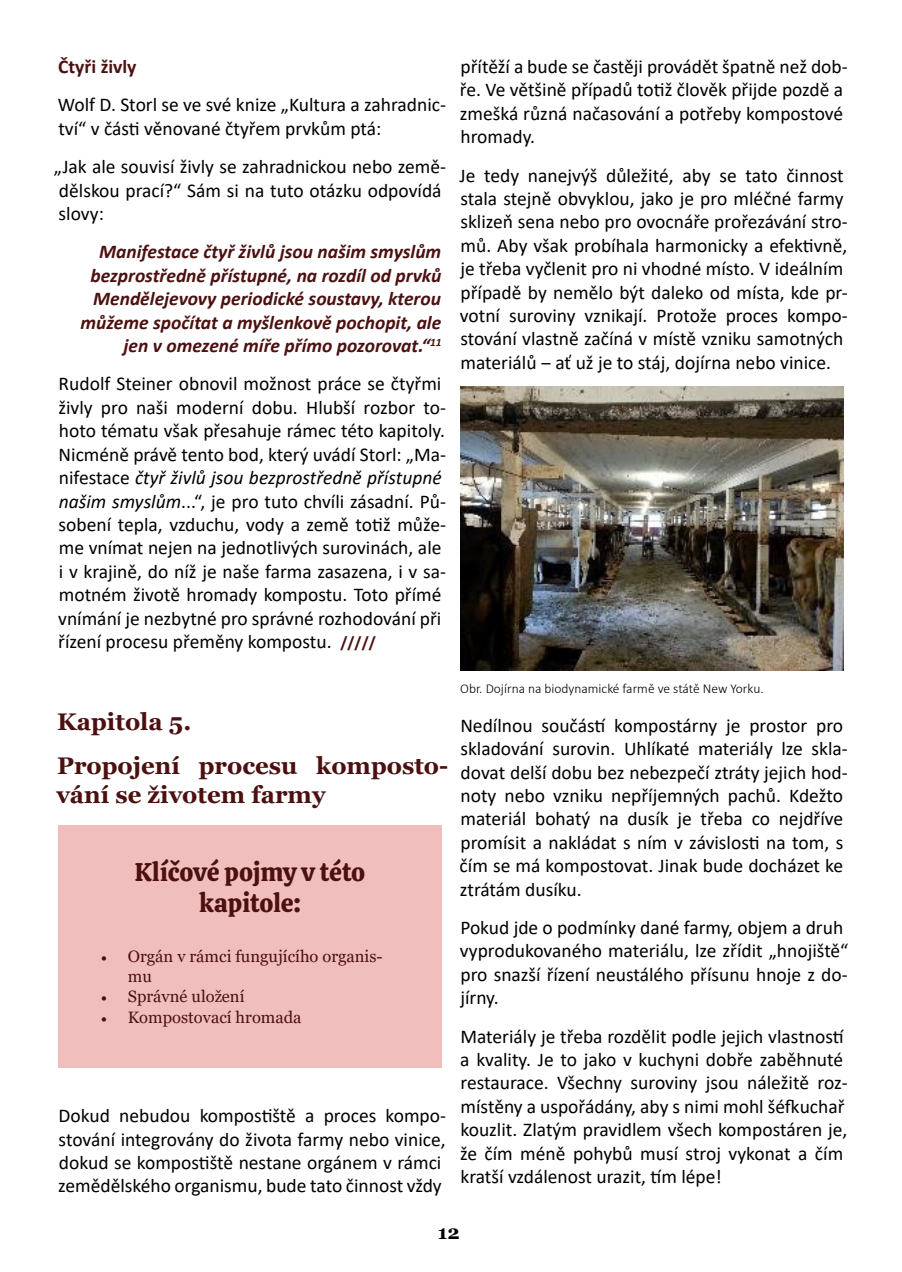
<style>
.page{position:relative;width:902px;height:1272px;background:#fff}
.page>*{position:absolute;margin:0;border:0;box-sizing:border-box;transform-origin:0 0}
.t1{font:25.5px "Calistoga";letter-spacing:-.005em;color:#4c1010}
.Hlavní_text{font:700 24px/28.8px "Georgia";color:#4c1010}
.Nadpis{font:700 24px "Georgia";color:#4c1010}
.Hlavní_text-2{font:19.5px/23.4px "Calibri";color:#000}
.Hlavní_text-3{font:italic 700 19.5px/23.4px "Calibri";color:#4c1010;text-align:right}
.Hlavní_text-4{font:700 19.5px "Calibri";color:#4c1010}
.t2{font:700 19.5px "Georgia";color:#000}
.t3{font:16.5px/19.8px "Georgia";color:#4c1010}
.Hlavní_text-5{font:300 13.5px "Calibri";color:#000}
.s1{font-style:italic}
.s2{font-weight:700;font-size:16.5px;color:#4c1010}
.s3{font-family:"Minion Pro"}
</style>
<div class="page">
<img style="left:460px;top:386px;width:383px;height:284px">
<div style="left:58px;top:825px;width:384px;height:242px;background:#f1bebe"></div>
<p class="Hlavní_text-4" style="left:58px;top:53px;width:80px">Čtyři živly</p>
<p class="Hlavní_text-2" style="left:58px;top:93px;width:389px">Wolf D. Storl se ve své knize „Kultura a zahradnic&shy;tví“ v části věnované čtyřem prvkům ptá:</p>
<p class="Hlavní_text-2" style="left:54px;top:154px;width:393px">„Jak ale souvisí živly se zahradnickou nebo země&shy;dělskou prací?“ Sám si na tuto otázku odpovídá slovy:</p>
<p class="Hlavní_text-3" style="left:80px;top:239px;width:362px">Manifestace čtyř živlů jsou našim smyslům bezprostředně přístupné, na rozdíl od prvků Mendělejevovy periodické soustavy, kterou můžeme spočítat a myšlenkově pochopit, ale jen v omezené míře přímo pozorovat.“<sup>11</sup></p>
<p class="Hlavní_text-2" style="left:58px;top:372px;width:389px">Rudolf Steiner obnovil možnost práce se čtyřmi živly pro naši moderní dobu. Hlubší rozbor to&shy;hoto tématu však přesahuje rámec této kapitoly.<br>Nicméně právě tento bod, který uvádí Storl: „Ma&shy;nifestace <span class="s1">čtyř živlů jsou bezprostředně přístupné našim smyslům</span>...“, je pro tuto chvíli zásadní. Pů&shy;sobení tepla, vzduchu, vody a země totiž může&shy;me vnímat nejen na jednotlivých surovinách, ale i v krajině, do níž je naše farma zasazena, i v sa&shy;motném životě hromady kompostu. Toto přímé vnímání je nezbytné pro správné rozhodování při řízení procesu přeměny kompostu. <span class="s2">/////</span></p>
<p class="Hlavní_text-2" style="left:460px;top:54px;width:389px">přítěží a bude se častěji provádět špatně než dob&shy;ře. Ve většině případů totiž člověk přijde pozdě a zmešká různá načasování a potřeby kompostové hromady.</p>
<p class="Hlavní_text-2" style="left:459px;top:163px;width:390px">Je tedy nanejvýš důležité, aby se tato činnost stala stejně obvyklou, jako je pro mléčné farmy sklizeň sena nebo pro ovocnáře prořezávání stro&shy;mů. Aby však probíhala harmonicky a efektivně, je třeba vyčlenit pro ni vhodné místo. V ideálním případě by nemělo být daleko od místa, kde pr&shy;votní suroviny vznikají. Protože proces kompo&shy;stování vlastně začíná v místě vzniku samotných materiálů ‒ ať už je to stáj, dojírna nebo vinice.</p>
<p class="Nadpis" style="left:57px;top:706px;width:135px">Kapitola 5.</p>
<p class="Hlavní_text" style="left:56px;top:751px;width:393px">Propojení procesu komposto&shy;vání se životem farmy</p>
<p class="t1" style="left:135px;top:850px;width:232px">Klíčové pojmy v této</p>
<p class="t1" style="left:199px;top:881px;width:103px">kapitole:</p>
<p class="t3" style="left:128px;top:947px;width:256px;text-indent:-27px"><span class="s3">•</span> Orgán v rámci fungujícího organis&shy;mu</p>
<p class="t3" style="left:101px;top:986px;width:145px"><span class="s3">•</span> Správné uložení</p>
<p class="t3" style="left:101px;top:1008px;width:202px"><span class="s3">•</span> Kompostovací hromada</p>
<p class="Hlavní_text-2" style="left:58px;top:1103px;width:389px">Dokud nebudou kompostiště a proces kompo&shy;stování integrovány do života farmy nebo vinice, dokud se kompostiště nestane orgánem v rámci zemědělského organismu, bude tato činnost vždy</p>
<p class="Hlavní_text-5" style="left:460px;top:680px;width:305px">Obr. Dojírna na biodynamické farmě ve státě New Yorku.</p>
<p class="Hlavní_text-2" style="left:459px;top:713px;width:389px">Nedílnou součástí kompostárny je prostor pro skladování surovin. Uhlíkaté materiály lze skla&shy;dovat delší dobu bez nebezpečí ztráty jejich hod&shy;noty nebo vzniku nepříjemných pachů. Kdežto materiál bohatý na dusík je třeba co nejdříve promísit a nakládat s ním v závislosti na tom, s čím se má kompostovat. Jinak bude docházet ke ztrátám dusíku.</p>
<p class="Hlavní_text-2" style="left:460px;top:915px;width:390px">Pokud jde o podmínky dané farmy, objem a druh vyprodukovaného materiálu, lze zřídit „hnojiště“ pro snazší řízení neustálého přísunu hnoje z do&shy;jírny.</p>
<p class="Hlavní_text-2" style="left:460px;top:1023px;width:389px">Materiály je třeba rozdělit podle jejich vlastností a kvality. Je to jako v kuchyni dobře zaběhnuté restaurace. Všechny suroviny jsou náležitě roz&shy;místěny a uspořádány, aby s nimi mohl šéfkuchař kouzlit. Zlatým pravidlem všech kompostáren je, že čím méně pohybů musí stroj vykonat a čím kratší vzdálenost urazit, tím lépe!</p>
<p class="t2" style="left:438px;top:1219px;width:23px">12</p>
</div>
